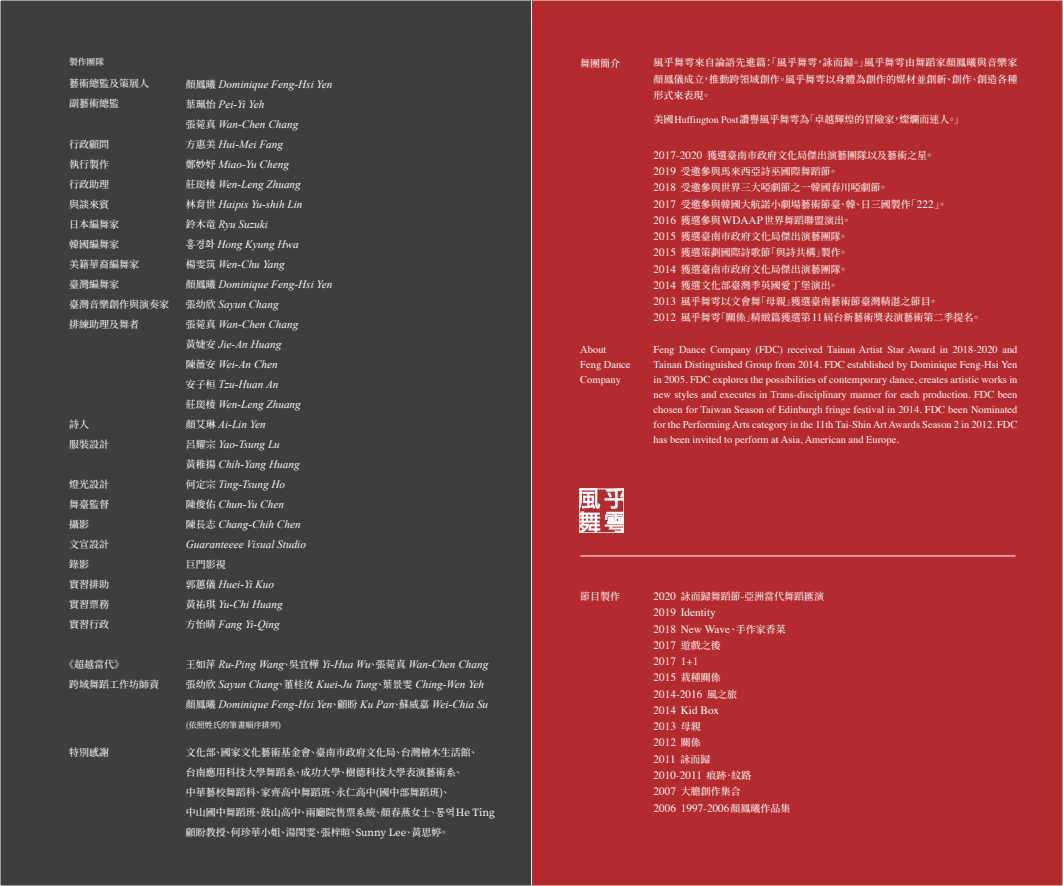
<style>
.page{position:relative;width:1063px;height:886px;background:#fff}
.page>*{position:absolute;margin:0;border:0;box-sizing:border-box;transform-origin:0 0}
.t1{font:italic 11.25px/20px "Times New Roman";color:#fff}
.t2{font:11.25px/16.2px "Times";color:#fff}
.t3{font:10.5px/15px "Times";color:#fff;text-align:justify}
.t4{font:500 10px/20px "Source Han Serif TC";color:#fff}
.t5{font:500 8.75px "Source Han Serif TC";color:#fff}
.t6{font:500 8.12px "Source Han Serif TC";color:#fff}
.s1{font-family:"Source Han Serif TC";font-weight:500;font-style:normal;font-size:10px}
.s2{font-family:"Times";font-weight:400}
.s3{font-family:"Times";font-weight:400;font-size:11.25px}
.s4{font-family:"Source Han Serif TC";font-weight:500;font-size:10px}
</style>
<div class="page">
<div style="left:532px;top:0;width:531px;height:886px;background:#b32b2e"></div>
<div style="left:0;top:0;width:531px;height:886px;background:#3e3e3f"></div>
<svg style="left:579px;top:489px;width:45px;height:44px"></svg>
<hr style="left:580px;top:556px;width:436px;height:1px;background:#fff">
<p class="t5" style="left:69px;top:57px;width:36px">製作團隊</p>
<p class="t4" style="left:69px;top:74px;width:81px">藝術總監及策展人副藝術總監</p>
<p class="t4" style="left:69px;top:134px;width:101px">行政顧問<br>執行製作<br>行政助理<br>與談來賓<br>日本編舞家<br>韓國編舞家<br>美籍華裔編舞家<br>臺灣編舞家<br>臺灣音樂創作與演奏家排練助理及舞者</p>
<p class="t4" style="left:69px;top:414px;width:41px">詩人<br>服裝設計</p>
<p class="t4" style="left:69px;top:474px;width:41px">燈光設計舞臺監督攝影<br>文宣設計錄影<br>實習排助實習票務實習行政</p>
<p class="t4" style="left:69px;top:654px;width:91px;text-indent:-5px">《超越當代》<br>跨域舞蹈工作坊師資</p>
<p class="t1" style="left:186px;top:74px;width:148px"><span class="s1">顏鳳曦</span> Dominique Feng-Hsi Yen<span class="s1">葉珮怡</span> Pei-Yi Yeh<br><span class="s1">張菀真</span> Wan-Chen Chang<br><span class="s1">方惠美</span> Hui-Mei Fang<br><span class="s1">鄭妙妤</span> Miao-Yu Cheng<br><span class="s1">莊珳棱</span> Wen-Leng Zhuang<br><span class="s1">林育世</span> Haipis Yu-shih Lin<br><span class="s1">鈴木竜</span> Ryu Suzuki<br><span class="s1">홍경화</span> Hong Kyung Hwa<br><span class="s1">楊雯筑</span> Wen-Chu Yang<br><span class="s1">顏鳳曦</span> Dominique Feng-Hsi Yen<span class="s1">張幼欣</span> Sayun Chang<br><span class="s1">張菀真</span> Wan-Chen Chang<br><span class="s1">黃婕安</span> Jie-An Huang<br><span class="s1">陳薇安</span> Wei-An Chen<br><span class="s1">安子桓</span> Tzu-Huan An<br><span class="s1">莊珳棱</span> Wen-Leng Zhuang<br><span class="s1">顏艾琳</span> Ai-Lin Yen<br><span class="s1">呂耀宗</span> Yao-Tsung Lu<br><span class="s1">黃稚揚</span> Chih-Yang Huang<br><span class="s1">何定宗</span> Ting-Tsung Ho<br><span class="s1">陳俊佑</span> Chun-Yu Chen<br><span class="s1">陳長志</span> Chang-Chih Chen<br>Guaranteeee Visual Studio</p>
<p class="t4" style="left:186px;top:555px;width:41px">巨門影視</p>
<p class="t1" style="left:186px;top:574px;width:99px"><span class="s1">郭蕙儀</span> Huei-Yi Kuo<span class="s1">黃祐琪</span> Yu-Chi Huang<span class="s1">方怡晴</span> Fang Yi-Qing</p>
<p class="t1" style="left:186px;top:654px;width:304px"><span class="s1">王如萍</span> Ru-Ping Wang<span class="s1">、吳宜樺</span> Yi-Hua Wu<span class="s1">、張菀真</span> Wan-Chen Chang<span class="s1">張幼欣</span> Sayun Chang<span class="s1">、董桂汝</span> Kuei-Ju Tung<span class="s1">、葉景雯</span> Ching-Wen Yeh<span class="s1">顏鳳曦</span> Dominique Feng-Hsi Yen<span class="s1">、顧盼</span> Ku Pan<span class="s1">、蘇威嘉</span> Wei-Chia Su</p>
<p class="t6" style="left:186px;top:720px;width:97px">(依照姓氏的筆畫順序排列)</p>
<p class="t4" style="left:69px;top:742px;width:42px">特別感謝</p>
<p class="t4" style="left:186px;top:742px;width:311px">文化部、國家文化藝術基金會、臺南市政府文化局、台灣檜木生活館、<br>台南應用科技大學舞蹈系、成功大學、樹德科技大學表演藝術系、<br>中華藝校舞蹈科、家齊高中舞蹈班、永仁高中(國中部舞蹈班)、<br>中山國中舞蹈班、鼓山高中、兩廳院售票系統、顏春燕女士、통역He Ting顧盼教授、何珍華小姐、湯閔雯、張梓暄、Sunny Lee、黃思婷。</p>
<p class="t4" style="left:580px;top:53px;width:41px">舞團簡介</p>
<p class="t3" style="left:580px;top:341px;width:52px;text-align:left">About<br>Feng Dance<br>Company</p>
<p class="t4" style="left:654px;top:55px;width:365px;line-height:16.2px;text-align:justify">風乎舞雩來自論語先進篇：「風乎舞雩，詠而歸。」風乎舞雩由舞蹈家顏鳳曦與音樂家顏鳳儀成立，推動跨領域創作。風乎舞雩以身體為創作的媒材並創新、創作、創造各種形式來表現。</p>
<p class="t4" style="left:654px;top:109px;width:312px">美國<span class="s2">Huffington Post</span>讚譽風乎舞雩為「卓越輝煌的冒險家，燦爛而迷人。」</p>
<p class="t4" style="left:654px;top:147px;width:329px;line-height:16.2px"><span class="s3">2017-2020</span> 獲選臺南市政府文化局傑出演藝團隊以及藝術之星。<br><span class="s3">2019</span> 受邀參與馬來西亞詩巫國際舞蹈節。<br><span class="s3">2018</span> 受邀參與世界三大啞劇節之一韓國春川啞劇節。<br><span class="s3">2017</span> 受邀參與韓國大航諾小劇場藝術節臺、韓、日三國製作「<span class="s3">222</span>」。<br><span class="s3">2016</span> 獲選參與<span class="s3">WDAAP</span>世界舞蹈聯盟演出。<br><span class="s3">2015</span> 獲選臺南市政府文化局傑出演藝團隊。<br><span class="s3">2015</span> 獲選策劃國際詩歌節「與詩共構」製作。<br><span class="s3">2014</span> 獲選臺南市政府文化局傑出演藝團隊。<br><span class="s3">2014</span> 獲選文化部臺灣季英國愛丁堡演出。<br><span class="s3">2013</span> 風乎舞雩以文會舞「母親」獲選臺南藝術節臺灣精湛之節目。<br><span class="s3">2012</span> 風乎舞雩「關係」精緻篇獲選第<span class="s3">11</span>屆台新藝術獎表演藝術第二季提名。</p>
<p class="t3" style="left:654px;top:341px;width:365px">Feng Dance Company (FDC) received Tainan Artist Star Award in 2018-2020 and Tainan Distinguished Group from 2014. FDC established by Dominique Feng-Hsi Yen in 2005. FDC explores the possibilities of contemporary dance, creates artistic works in new styles and executes in Trans-disciplinary manner for each production. FDC been chosen for Taiwan Season of Edinburgh fringe festival in 2014. FDC been Nominated for the Performing Arts category in the 11th Tai-Shin Art Awards Season 2 in 2012. FDC has been invited to perform at Asia, American and Europe.</p>
<p class="t4" style="left:580px;top:587px;width:41px">節目製作</p>
<p class="t4" style="left:654px;top:587px;width:172px"><span class="s3">2020</span> 詠而歸舞蹈節-亞洲當代舞蹈匯演</p>
<p class="t2" style="left:654px;top:603px;width:134px">2019 Identity<br>2018 New Wave<span class="s4">、手作家香菜<br></span>2017 <span class="s4">遊戲之後<br></span>2017 1+1<br>2015 <span class="s4">栽種關係<br></span>2014-2016 <span class="s4">風之旅<br></span>2014 Kid Box<br>2013 <span class="s4">母親<br></span>2012 <span class="s4">關係<br></span>2011 <span class="s4">詠而歸<br></span>2010-2011 <span class="s4">痕跡．紋路</span></p>
<p class="t4" style="left:654px;top:782px;width:89px"><span class="s3">2007</span> 大膽創作集合</p>
<p class="t2" style="left:654px;top:798px;width:138px">2006 1997-2006<span class="s4">顏鳳曦作品集</span></p>
</div>
